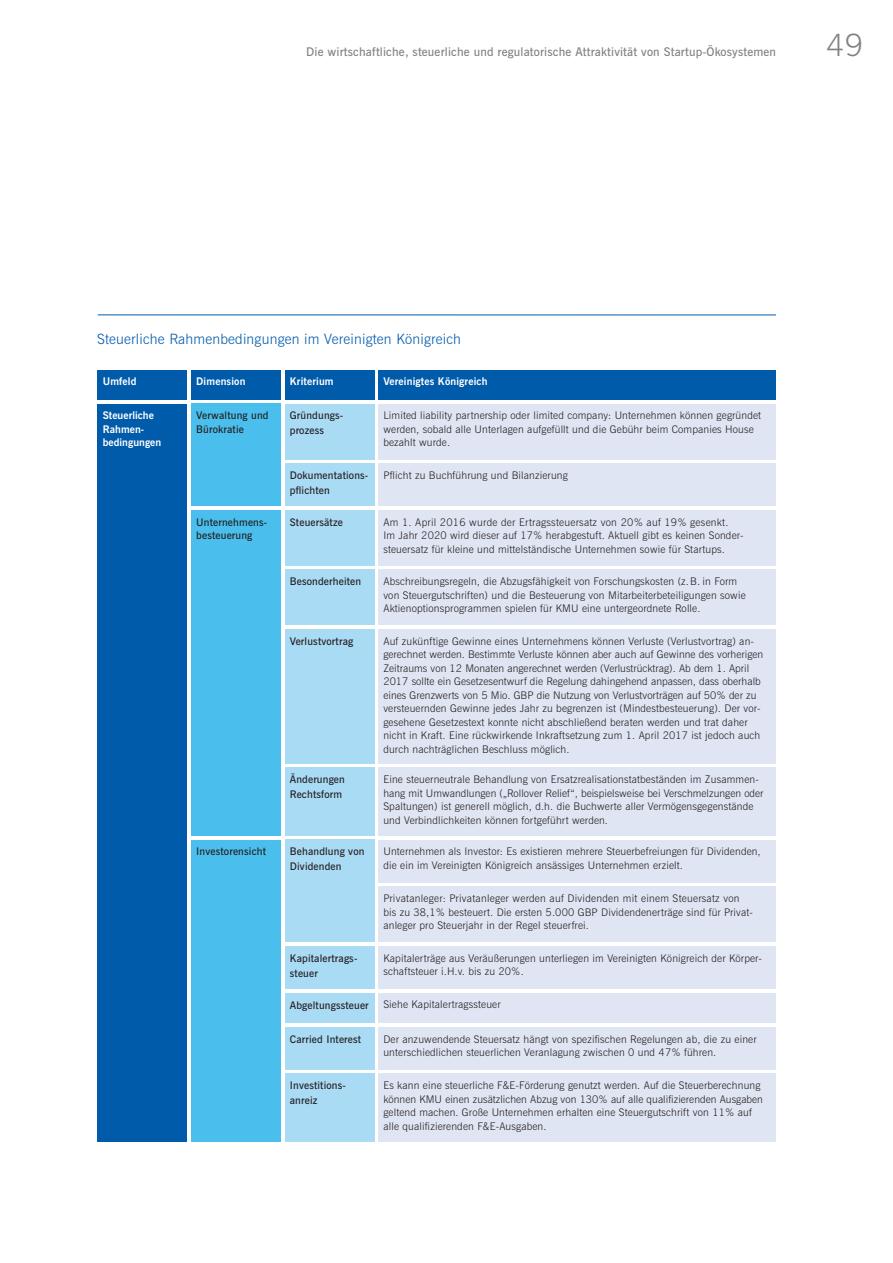
<style>
.page{position:relative;width:893px;height:1263px;background:#fff}
.page>*{position:absolute;margin:0;border:0;box-sizing:border-box;transform-origin:0 0}
.t1{font:300 30.75px "News Gothic BT";color:#808285}
.t2{font:300 14.25px "News Gothic BT";letter-spacing:.015em;color:#015bab}
.t3{font:600 12px "News Gothic BT";letter-spacing:.015em;color:#808285}
.t4{font:300 10.5px/13.5px "News Gothic BT";letter-spacing:.015em;color:#231f20}
.t5{font:600 10.5px/15px "News Gothic BT";letter-spacing:.015em;color:#231f20}
.t6{font:700 10.5px/13.5px "News Gothic BT";letter-spacing:.015em;color:#fff}
</style>
<div class="page">
<div style="left:98px;top:370px;width:89px;height:30px;background:#015bab"></div>
<div style="left:191px;top:370px;width:90px;height:30px;background:#015bab"></div>
<div style="left:285px;top:370px;width:89px;height:30px;background:#015bab"></div>
<div style="left:378px;top:370px;width:398px;height:30px;background:#015bab"></div>
<div style="left:98px;top:404px;width:89px;height:738px;background:#015bab"></div>
<div style="left:191px;top:404px;width:90px;height:102px;background:#4abfed"></div>
<div style="left:191px;top:510px;width:90px;height:326px;background:#4abfed"></div>
<div style="left:285px;top:404px;width:89px;height:55px;background:#aadbf5"></div>
<div style="left:378px;top:404px;width:398px;height:55px;background:#e0e5f3"></div>
<div style="left:285px;top:463px;width:89px;height:43px;background:#aadbf5"></div>
<div style="left:378px;top:463px;width:398px;height:43px;background:#e0e5f3"></div>
<div style="left:285px;top:510px;width:89px;height:55px;background:#aadbf5"></div>
<div style="left:378px;top:510px;width:398px;height:55px;background:#e0e5f3"></div>
<div style="left:285px;top:570px;width:89px;height:55px;background:#aadbf5"></div>
<div style="left:378px;top:570px;width:398px;height:55px;background:#e0e5f3"></div>
<div style="left:285px;top:629px;width:89px;height:134px;background:#aadbf5"></div>
<div style="left:378px;top:629px;width:398px;height:134px;background:#e0e5f3"></div>
<div style="left:285px;top:768px;width:89px;height:68px;background:#aadbf5"></div>
<div style="left:378px;top:768px;width:398px;height:68px;background:#e0e5f3"></div>
<div style="left:285px;top:840px;width:89px;height:102px;background:#aadbf5"></div>
<div style="left:378px;top:840px;width:398px;height:42px;background:#e0e5f3"></div>
<div style="left:378px;top:887px;width:398px;height:55px;background:#e0e5f3"></div>
<div style="left:191px;top:840px;width:90px;height:302px;background:#4abfed"></div>
<div style="left:285px;top:946px;width:89px;height:43px;background:#aadbf5"></div>
<div style="left:378px;top:946px;width:398px;height:43px;background:#e0e5f3"></div>
<div style="left:285px;top:993px;width:89px;height:30px;background:#aadbf5"></div>
<div style="left:378px;top:993px;width:398px;height:30px;background:#e0e5f3"></div>
<div style="left:285px;top:1027px;width:89px;height:42px;background:#aadbf5"></div>
<div style="left:378px;top:1027px;width:398px;height:42px;background:#e0e5f3"></div>
<div style="left:285px;top:1074px;width:89px;height:68px;background:#aadbf5"></div>
<div style="left:378px;top:1074px;width:398px;height:68px;background:#e0e5f3"></div>
<hr style="left:98px;top:315px;width:678px;height:1px;background:#015bab">
<p class="t3" style="left:306px;top:48px;width:471px">Die wirtschaftliche, steuerliche und regulatorische Attraktivität von Startup-Ökosystemen</p>
<h1 class="t1" style="left:826px;top:34px;width:38px">49</h1>
<h2 class="t2" style="left:97px;top:334px;width:365px">Steuerliche Rahmenbedingungen im Vereinigten Königreich</h2>
<p class="t6" style="left:103px;top:376px;width:35px">Umfeld</p>
<p class="t6" style="left:196px;top:376px;width:51px">Dimension</p>
<p class="t6" style="left:290px;top:376px;width:45px">Kriterium</p>
<p class="t6" style="left:383px;top:376px;width:106px">Vereinigtes Königreich</p>
<p class="t6" style="left:103px;top:410px;width:60px">Steuerliche<br>Rahmen&shy;bedingungen</p>
<p class="t5" style="left:196px;top:410px;width:74px;line-height:13.5px">Verwaltung und<br>Bürokratie</p>
<p class="t5" style="left:290px;top:409px;width:55px">Gründungs&shy;prozess</p>
<p class="t4" style="left:383px;top:410px;width:379px">Limited liability partnership oder limited company: Unternehmen können gegründet werden, sobald alle Unterlagen aufgefüllt und die Gebühr beim Companies House bezahlt wurde.</p>
<p class="t5" style="left:290px;top:469px;width:80px">Dokumentations&shy;pflichten</p>
<p class="t4" style="left:383px;top:469px;width:186px">Pflicht zu Buchführung und Bilanzierung</p>
<p class="t5" style="left:290px;top:515px;width:55px">Steuersätze</p>
<p class="t4" style="left:383px;top:516px;width:362px">Am 1. April 2016 wurde der Ertragssteuersatz von 20% auf 19% gesenkt.<br>Im Jahr 2020 wird dieser auf 17% herabgestuft. Aktuell gibt es keinen Sonder&shy;steuersatz für kleine und mittelständische Unternehmen sowie für Startups.</p>
<p class="t5" style="left:290px;top:575px;width:73px">Besonderheiten</p>
<p class="t4" style="left:383px;top:576px;width:364px">Abschreibungsregeln, die Abzugsfähigkeit von Forschungskosten (z.B. in Form von Steuergutschriften) und die Besteuerung von Mitarbeiterbeteiligungen sowie<br>Aktienoptionsprogrammen spielen für KMU eine untergeordnete Rolle.</p>
<p class="t5" style="left:290px;top:634px;width:65px">Verlustvortrag</p>
<p class="t4" style="left:383px;top:635px;width:381px">Auf zukünftige Gewinne eines Unternehmens können Verluste (Verlustvortrag) an&shy;gerechnet werden. Bestimmte Verluste können aber auch auf Gewinne des vorherigen Zeitraums von 12 Monaten angerechnet werden (Verlustrücktrag). Ab dem 1. April 2017 sollte ein Gesetzesentwurf die Regelung dahingehend anpassen, dass oberhalb eines Grenzwerts von 5 Mio. GBP die Nutzung von Verlustvorträgen auf 50% der zu versteuernden Gewinne jedes Jahr zu begrenzen ist (Mindestbesteuerung). Der vor&shy;gesehene Gesetzestext konnte nicht abschließend beraten werden und trat daher nicht in Kraft. Eine rückwirkende Inkraftsetzung zum 1. April 2017 ist jedoch auch durch nachträglichen Beschluss möglich.</p>
<p class="t5" style="left:290px;top:773px;width:57px">Änderungen<br>Rechtsform</p>
<p class="t4" style="left:383px;top:773px;width:382px">Eine steuerneutrale Behandlung von Ersatzrealisationstatbeständen im Zusammen&shy;hang mit Umwandlungen („Rollover Relief“, beispielsweise bei Verschmelzungen oder Spaltungen) ist generell möglich, d.h. die Buchwerte aller Vermögensgegenstände und Verbindlichkeiten können fortgeführt werden.</p>
<p class="t5" style="left:290px;top:845px;width:76px">Behandlung von<br>Dividenden</p>
<p class="t4" style="left:383px;top:846px;width:379px">Unternehmen als Investor: Es existieren mehrere Steuerbefreiungen für Dividenden, die ein im Vereinigten Königreich ansässiges Unternehmen erzielt.</p>
<p class="t4" style="left:383px;top:893px;width:371px">Privatanleger: Privatanleger werden auf Dividenden mit einem Steuersatz von bis zu 38,1% besteuert. Die ersten 5.000 GBP Dividendenerträge sind für Privat&shy;anleger pro Steuerjahr in der Regel steuerfrei.</p>
<p class="t5" style="left:196px;top:516px;width:73px;line-height:13.5px">Unternehmens&shy;besteuerung</p>
<p class="t5" style="left:196px;top:845px;width:71px">Investorensicht</p>
<p class="t5" style="left:290px;top:951px;width:69px">Kapitalertrags&shy;steuer</p>
<p class="t4" style="left:383px;top:952px;width:380px">Kapitalerträge aus Veräußerungen unterliegen im Vereinigten Königreich der Körper&shy;schaftsteuer i.H.v. bis zu 20%.</p>
<p class="t5" style="left:290px;top:998px;width:80px">Abgeltungssteuer</p>
<p class="t4" style="left:383px;top:999px;width:119px">Siehe Kapitalertragssteuer</p>
<p class="t5" style="left:290px;top:1032px;width:73px">Carried Interest</p>
<p class="t4" style="left:383px;top:1033px;width:375px">Der anzuwendende Steuersatz hängt von spezifischen Regelungen ab, die zu einer unterschiedlichen steuerlichen Veranlagung zwischen 0 und 47% führen.</p>
<p class="t5" style="left:290px;top:1079px;width:58px">Investitions&shy;anreiz</p>
<p class="t4" style="left:383px;top:1080px;width:381px">Es kann eine steuerliche F&amp;E-Förderung genutzt werden. Auf die Steuerberechnung können KMU einen zusätzlichen Abzug von 130% auf alle qualifizierenden Ausgaben geltend machen. Große Unternehmen erhalten eine Steuergutschrift von 11% auf alle qualifizierenden F&amp;E-Ausgaben.</p>
</div>
